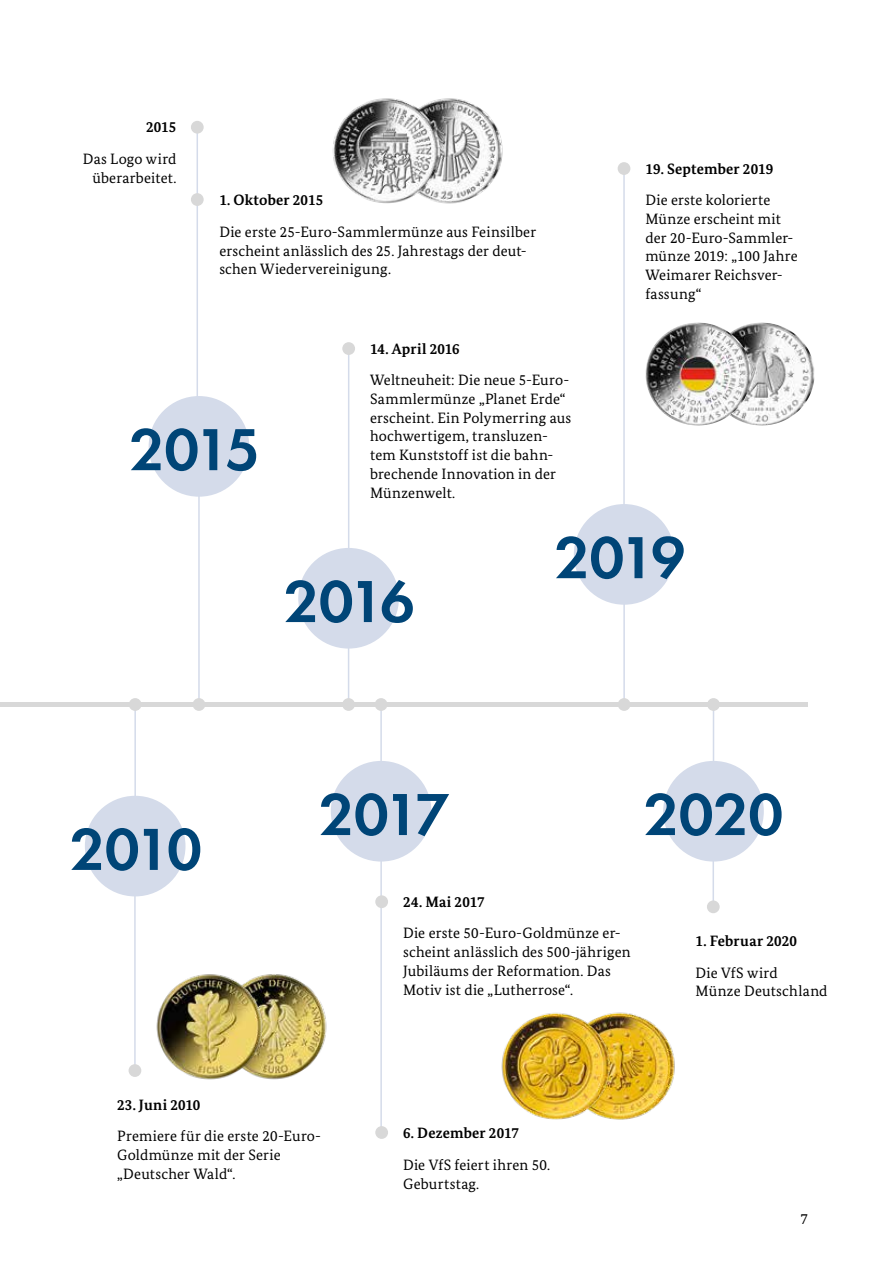
<style>
.page{position:relative;width:893px;height:1263px;background:#fff}
.page>*{position:absolute;margin:0;border:0;box-sizing:border-box;transform-origin:0 0}
.t1{font:600 61.5px "Futura PT";letter-spacing:-.06em;color:#004577}
.t2{font:15px/18.8px "Bundes Serif";letter-spacing:.01em;color:#000}
.t3{font:700 15px "Bundes Serif";letter-spacing:.01em;color:#000}
</style>
<div class="page">
<hr style="left:712px;top:814px;width:2px;height:95px;background:#d4dbea">
<hr style="left:134px;top:846px;width:2px;height:227px;background:#d4dbea">
<hr style="left:380px;top:855px;width:2px;height:278px;background:#d4dbea">
<div style="left:707px;top:900px;width:13px;height:13px;background:#d8d8d8;border-radius:50%"></div>
<div style="left:129px;top:1064px;width:12px;height:13px;background:#d8d8d8;border-radius:50%"></div>
<img style="left:265px;top:974px;width:62px;height:106px">
<img style="left:440px;top:98px;width:63px;height:106px">
<img style="left:610px;top:1012px;width:65px;height:108px">
<div style="left:0;top:702px;width:808px;height:5px;background:#d8d8d8"></div>
<hr style="left:197px;top:125px;width:1px;height:289px;background:#d4dbea">
<hr style="left:348px;top:346px;width:1px;height:212px;background:#d4dbea">
<hr style="left:623px;top:166px;width:2px;height:356px;background:#d4dbea">
<div style="left:191px;top:121px;width:13px;height:13px;background:#d8d8d8;border-radius:50%"></div>
<div style="left:191px;top:193px;width:13px;height:13px;background:#d8d8d8;border-radius:50%"></div>
<div style="left:342px;top:342px;width:13px;height:13px;background:#d8d8d8;border-radius:50%"></div>
<div style="left:618px;top:162px;width:12px;height:13px;background:#d8d8d8;border-radius:50%"></div>
<div style="left:375px;top:895px;width:13px;height:13px;background:#d8d8d8;border-radius:50%"></div>
<div style="left:375px;top:1126px;width:13px;height:13px;background:#d8d8d8;border-radius:50%"></div>
<hr style="left:198px;top:486px;width:2px;height:221px;background:#d4dbea">
<div style="left:193px;top:698px;width:12px;height:13px;background:#d8d8d8;border-radius:50%"></div>
<div style="left:149px;top:396px;width:100px;height:101px;background:#d4dbea;border-radius:50%"></div>
<hr style="left:623px;top:594px;width:2px;height:113px;background:#d4dbea">
<div style="left:618px;top:698px;width:12px;height:13px;background:#d8d8d8;border-radius:50%"></div>
<div style="left:574px;top:504px;width:100px;height:101px;background:#d4dbea;border-radius:50%"></div>
<hr style="left:348px;top:635px;width:1px;height:72px;background:#d4dbea">
<div style="left:342px;top:698px;width:13px;height:13px;background:#d8d8d8;border-radius:50%"></div>
<div style="left:298px;top:548px;width:101px;height:100px;background:#d4dbea;border-radius:50%"></div>
<hr style="left:380px;top:707px;width:2px;height:64px;background:#d4dbea">
<div style="left:375px;top:698px;width:12px;height:13px;background:#d8d8d8;border-radius:50%"></div>
<div style="left:331px;top:761px;width:100px;height:100px;background:#d4dbea;border-radius:50%"></div>
<hr style="left:134px;top:707px;width:2px;height:103px;background:#d4dbea">
<div style="left:129px;top:698px;width:13px;height:13px;background:#d8d8d8;border-radius:50%"></div>
<div style="left:85px;top:796px;width:100px;height:100px;background:#d4dbea;border-radius:50%"></div>
<hr style="left:713px;top:707px;width:1px;height:64px;background:#d4dbea">
<div style="left:707px;top:698px;width:13px;height:13px;background:#d8d8d8;border-radius:50%"></div>
<div style="left:663px;top:761px;width:101px;height:100px;background:#d4dbea;border-radius:50%"></div>
<img style="left:156px;top:974px;width:109px;height:106px">
<img style="left:332px;top:98px;width:108px;height:106px">
<img style="left:501px;top:1012px;width:109px;height:108px">
<img style="left:732px;top:323px;width:30px;height:9px">
<img style="left:668px;top:323px;width:30px;height:9px">
<p class="t3" style="left:146px;top:118px;width:32px">2015</p>
<p class="t2" style="left:83px;top:149px;width:95px;text-align:right">Das Logo wird überarbeitet.</p>
<p class="t3" style="left:219px;top:191px;width:105px">1. Oktober 2015</p>
<p class="t2" style="left:219px;top:222px;width:318px">Die erste 25-Euro-Sammlermünze aus Feinsilber erscheint anlässlich des 25. Jahrestags der deut&shy;schen Wiedervereinigung.</p>
<h1 class="t1" style="left:130px;top:411px;width:132px">2015</h1>
<p class="t3" style="left:370px;top:339px;width:91px">14. April 2016</p>
<p class="t2" style="left:370px;top:370px;width:203px">Weltneuheit: Die neue 5-Euro-<br>Sammlermünze „Planet Erde“ erscheint. Ein Polymerring aus hochwertigem, transluzen&shy;tem Kunststoff ist die bahn&shy;brechende Innovation in der<br>Münzenwelt.</p>
<p class="t3" style="left:645px;top:159px;width:129px">19. September 2019</p>
<p class="t2" style="left:645px;top:190px;width:154px">Die erste kolorierte<br>Münze erscheint mit der 20-Euro-Sammler&shy;münze 2019: „100 Jahre<br>Weimarer Reichsver&shy;fassung“</p>
<h1 class="t1" style="left:70px;top:811px;width:133px">2010</h1>
<h1 class="t1" style="left:284px;top:563px;width:132px">2016</h1>
<h1 class="t1" style="left:319px;top:776px;width:132px">2017</h1>
<h1 class="t1" style="left:555px;top:519px;width:132px">2019</h1>
<h1 class="t1" style="left:644px;top:776px;width:141px">2020</h1>
<p class="t3" style="left:403px;top:892px;width:83px">24. Mai 2017</p>
<p class="t2" style="left:403px;top:924px;width:229px">Die erste 50-Euro-Goldmünze er&shy;scheint anlässlich des 500-jährigen<br>Jubiläums der Reformation. Das<br>Motiv ist die „Lutherrose“.</p>
<p class="t3" style="left:696px;top:932px;width:103px">1. Februar 2020</p>
<p class="t2" style="left:696px;top:963px;width:133px">Die VfS wird<br>Münze Deutschland</p>
<p class="t3" style="left:117px;top:1095px;width:85px">23. Juni 2010</p>
<p class="t2" style="left:117px;top:1127px;width:205px">Premiere für die erste 20-Euro-<br>Goldmünze mit der Serie „Deutscher Wald“.</p>
<p class="t3" style="left:403px;top:1124px;width:117px">6. Dezember 2017</p>
<p class="t2" style="left:403px;top:1155px;width:149px">Die VfS feiert ihren 50.<br>Geburtstag.</p>
<p class="t2" style="left:800px;top:1209px;width:9px">7</p>
</div>
